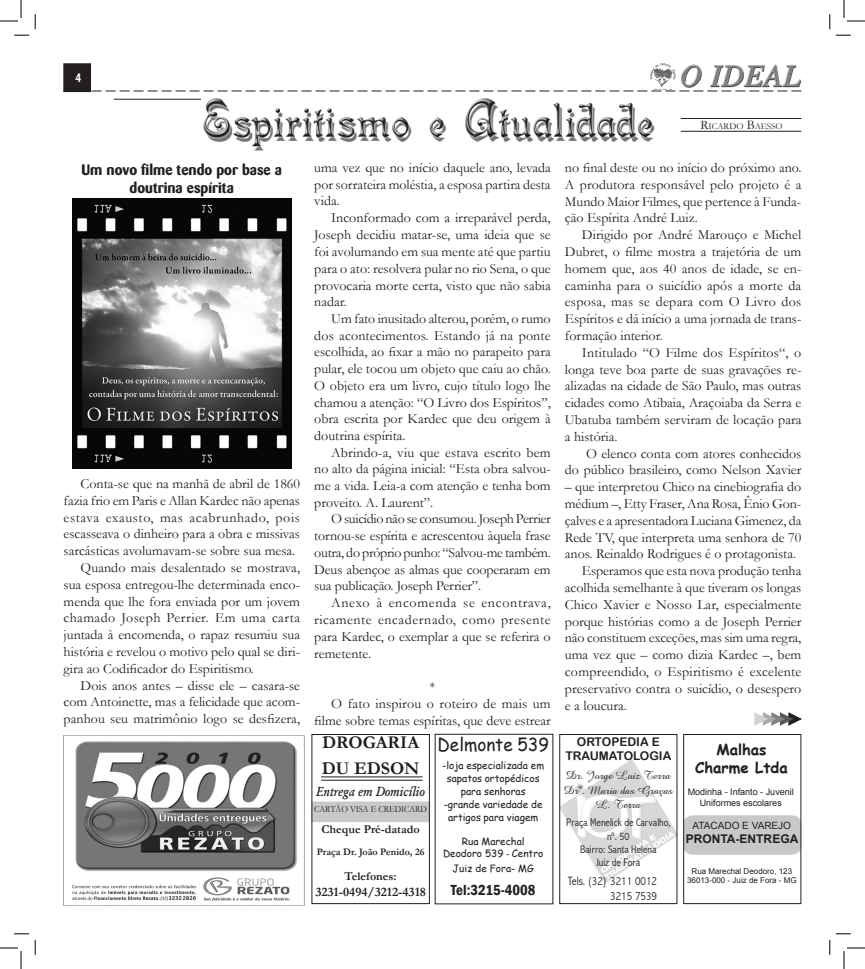
<style>
.page{position:relative;width:865px;height:969px;background:#fff}
.page>*{position:absolute;margin:0;border:0;box-sizing:border-box;transform-origin:0 0}
.t1{font:700 18px/26px "Garamond";color:#231f20}
.t2{font:18px "Comic Sans MS";color:#231f20;scale:.95 1}
.t3{font:700 15px/18px "Barmeno";color:#231f20;text-align:center}
.t4{font:700 15px/18px "Comic Sans MS";color:#231f20;text-align:center}
.t5{font:600 condensed 15px "Franklin Gothic";color:#231f20}
.t6{font:14px/16.8px "Garamond";color:#231f20;text-align:justify}
.t7{font:14px "Garamond";letter-spacing:.045em;color:#231f20}
.t8{font:14px "Garamond";letter-spacing:.03em;color:#231f20}
.t9{font:700 condensed 14px "Tw Cen";color:#fff}
.t10{font:italic 600 13.2px "Garamond";color:#231f20;scale:.9 1}
.t11{font:700 13px "Garamond";color:#231f20}
.t12{font:12px/14.4px "Amazone BT";color:#231f20;text-align:center}
.t13{font:700 12px "Garamond";color:#231f20}
.t14{font:300 condensed 12px/14.4px "Abadi";color:#231f20;text-align:right}
.t15{font:12px/14.4px "Arial Rounded MT Bold";color:#231f20;text-align:center}
.t16{font:700 12px "Arial";color:#231f20}
.t17{font:300 condensed 11px/13.2px "Abadi";color:#231f20;text-align:center}
.t18{font:10px/13px "Comic Sans MS";color:#231f20;text-align:center}
.t19{font:700 10px "Garamond";color:#231f20}
.t20{font:10px "Arial";color:#231f20}
.t21{font:9.4px "Garamond";color:#231f20;scale:.9 1}
.t22{font:9.1px "Garamond";color:#231f20}
.t23{font:9px/10.8px "Arial";color:#231f20;text-align:center}
.t24{font:8px/9.6px "Arial";color:#231f20;text-align:center}
.s1{font-family:"Times New Roman"}
.s2{font-size:13px}
</style>
<div class="page">
<div style="left:64px;top:64px;width:26px;height:28px;background:#231f20"></div>
<div style="left:64px;top:64px;width:27px;height:28px;border:1px solid #231f20"></div>
<img style="left:650px;top:64px;width:24px;height:26px">
<svg style="left:64px;top:90px;width:737px;height:1px"></svg>
<img style="left:680px;top:64px;width:121px;height:24px">
<img style="left:561px;top:760px;width:114px;height:123px">
<div style="left:559px;top:734px;width:118px;height:170px;border:1px solid #231f20"></div>
<div style="left:311px;top:802px;width:118px;height:20px;background:#c7c8ca"></div>
<div style="left:311px;top:734px;width:118px;height:170px;border:1px solid #231f20"></div>
<hr style="left:321px;top:777px;width:101px;height:1px;background:#231f20">
<hr style="left:321px;top:780px;width:101px;height:1px;background:#231f20">
<div style="left:683px;top:816px;width:117px;height:38px;background:#c7c8ca;border-radius:9px"></div>
<div style="left:682px;top:815px;width:119px;height:40px;border:1px solid #c7c8ca;border-radius:9px"></div>
<div style="left:682px;top:734px;width:119px;height:170px;border:1px solid #231f20"></div>
<img style="left:64px;top:735px;width:240px;height:167px">
<hr style="left:114px;top:99px;width:136px;height:1px;background:#231f20">
<img style="left:201px;top:99px;width:454px;height:52px">
<hr style="left:680px;top:118px;width:121px;height:1px;background:#231f20">
<hr style="left:680px;top:131px;width:121px;height:1px;background:#231f20">
<svg style="left:754px;top:712px;width:47px;height:14px"></svg>
<img style="left:72px;top:198px;width:219px;height:270px">
<svg style="left:14px;top:35px;width:15px;height:1px"></svg>
<svg style="left:835px;top:35px;width:15px;height:1px"></svg>
<svg style="left:14px;top:933px;width:15px;height:2px"></svg>
<svg style="left:35px;top:14px;width:1px;height:15px"></svg>
<svg style="left:35px;top:940px;width:1px;height:15px"></svg>
<svg style="left:829px;top:14px;width:1px;height:15px"></svg>
<svg style="left:0;top:0;width:22px;height:22px"></svg>
<svg style="left:0;top:947px;width:22px;height:22px"></svg>
<svg style="left:843px;top:0;width:21px;height:22px"></svg>
<svg style="left:829px;top:933px;width:35px;height:36px"></svg>
<p class="t9" style="left:75px;top:69px;width:8px">4</p>
<p class="t3" style="left:81px;top:160px;width:202px">Um novo filme tendo por base a doutrina espírita</p>
<p class="t6" style="left:81px;top:475px;width:221px">Conta-se que na manhã de abril de 1860</p>
<p class="t6" style="left:64px;top:492px;width:238px">fazia frio em Paris e Allan Kardec não apenas</p>
<p class="t7" style="left:64px;top:508px;width:238px">estava exausto, mas acabrunhado, pois</p>
<p class="t6" style="left:64px;top:525px;width:238px">escasseava o dinheiro para a obra e missivas</p>
<p class="t6" style="left:64px;top:542px;width:233px">sarcásticas avolumavam-se sobre sua mesa.</p>
<p class="t6" style="left:81px;top:559px;width:221px">Quando mais desalentado se mostrava,</p>
<p class="t6" style="left:64px;top:576px;width:238px">sua esposa entregou-lhe determinada enco-</p>
<p class="t6" style="left:64px;top:592px;width:238px">menda que lhe fora enviada por um jovem</p>
<p class="t8" style="left:64px;top:609px;width:238px">chamado Joseph Perrier. Em uma carta</p>
<p class="t6" style="left:64px;top:626px;width:238px">juntada à encomenda, o rapaz resumiu sua</p>
<p class="t6" style="left:64px;top:643px;width:238px">história e revelou o motivo pelo qual se diri-</p>
<p class="t6" style="left:64px;top:660px;width:192px">gira ao Codificador do Espiritismo.</p>
<p class="t6" style="left:81px;top:676px;width:221px">Dois anos antes – disse ele – casara-se</p>
<p class="t6" style="left:64px;top:693px;width:238px">com Antoinette, mas a felicidade que acom-</p>
<p class="t6" style="left:64px;top:710px;width:238px">panhou seu matrimônio logo se desfizera,</p>
<p class="t6" style="left:314px;top:159px;width:238px">uma vez que no início daquele ano, levada por sorrateira moléstia, a esposa partira desta vida.</p>
<p class="t6" style="left:314px;top:209px;width:238px;text-indent:17px">Inconformado com a irreparável perda, Joseph decidiu matar-se, uma ideia que se foi avolumando em sua mente até que partiu para o ato: resolvera pular no rio Sena, o que provocaria morte certa, visto que não sabia nadar.</p>
<p class="t6" style="left:314px;top:310px;width:238px;text-indent:17px">Um fato inusitado alterou, porém, o rumo dos acontecimentos. Estando já na ponte escolhida, ao fixar a mão no parapeito para pular, ele tocou um objeto que caiu ao chão.<br>O objeto era um livro, cujo título logo lhe chamou a atenção: “O Livro dos Espíritos”, obra escrita por Kardec que deu origem à doutrina espírita.</p>
<p class="t6" style="left:314px;top:444px;width:238px;text-indent:17px">Abrindo-a, viu que estava escrito bem no alto da página inicial: “Esta obra salvou&shy;me a vida. Leia-a com atenção e tenha bom proveito. A. Laurent”.</p>
<p class="t6" style="left:314px;top:510px;width:238px;text-indent:17px">O suicídio não se consumou. Joseph Perrier tornou-se espírita e acrescentou àquela frase outra, do próprio punho: “Salvou-me também.<br>Deus abençoe as almas que cooperaram em sua publicação. Joseph Perrier”.</p>
<p class="t6" style="left:314px;top:594px;width:238px;text-indent:17px">Anexo à encomenda se encontrava, ricamente encadernado, como presente para Kardec, o exemplar a que se referira o remetente.</p>
<p class="t6" style="left:429px;top:678px;width:7px">*</p>
<p class="t6" style="left:331px;top:695px;width:221px">O fato inspirou o roteiro de mais um</p>
<p class="t6" style="left:314px;top:712px;width:238px">filme sobre temas espíritas, que deve estrear</p>
<p class="t1" style="left:321px;top:729px;width:99px">DROGARIA<br>DU EDSON</p>
<p class="t10" style="left:316px;top:782px;width:122px">Entrega em Domicílio</p>
<p class="t21" style="left:314px;top:803px;width:127px">CARTÃO VISA E CREDICARD</p>
<p class="t13" style="left:321px;top:821px;width:100px">Cheque Pré-datado</p>
<p class="t19" style="left:316px;top:845px;width:109px">Praça Dr. João Penido, 26</p>
<p class="t11" style="left:315px;top:883px;width:112px">3231-0494/3212-4318</p>
<p class="t13" style="left:344px;top:868px;width:53px">Telefones:</p>
<p class="t2" style="left:437px;top:731px;width:118px">Delmonte 539</p>
<p class="t18" style="left:442px;top:759px;width:103px">-loja especializada em sapatos ortopédicos para senhoras -grande variedade de artigos para viagem</p>
<p class="t18" style="left:443px;top:835px;width:102px;line-height:12px">Rua Marechal<br>Deodoro 539 <span class="s1">-</span> Centro</p>
<p class="t18" style="left:452px;top:861px;width:83px">Juiz de Fora- MG</p>
<p class="t5" style="left:450px;top:880px;width:86px">Tel:3215-4008</p>
<p class="t22" style="left:700px;top:120px;width:84px"><span class="s2">R</span>ICARDO <span class="s2">B</span>AESSO</p>
<p class="t6" style="left:564px;top:159px;width:238px">no final deste ou no início do próximo ano.<br>A produtora responsável pelo projeto é a Mundo Maior Filmes, que pertence à Funda&shy;ção Espírita André Luiz.</p>
<p class="t6" style="left:564px;top:226px;width:238px;text-indent:17px">Dirigido por André Marouço e Michel Dubret, o filme mostra a trajetória de um homem que, aos 40 anos de idade, se en&shy;caminha para o suicídio após a morte da esposa, mas se depara com O Livro dos Espíritos e dá início a uma jornada de trans&shy;formação interior.</p>
<p class="t6" style="left:564px;top:344px;width:238px;text-indent:17px">Intitulado “O Filme dos Espíritos“, o longa teve boa parte de suas gravações re&shy;alizadas na cidade de São Paulo, mas outras cidades como Atibaia, Araçoiaba da Serra e Ubatuba também serviram de locação para a história.</p>
<p class="t6" style="left:564px;top:444px;width:238px;text-align:right">O elenco conta com atores conhecidos<br>do público brasileiro, como Nelson Xavier</p>
<p class="t6" style="left:564px;top:478px;width:238px">– que interpretou Chico na cinebiografia do</p>
<p class="t6" style="left:564px;top:495px;width:238px">médium –, Etty Fraser, Ana Rosa, Ênio Gon-</p>
<p class="t6" style="left:564px;top:512px;width:238px">çalves e a apresentadora Luciana Gimenez, da</p>
<p class="t6" style="left:564px;top:528px;width:238px">Rede TV, que interpreta uma senhora de 70</p>
<p class="t6" style="left:564px;top:545px;width:232px">anos. Reinaldo Rodrigues é o protagonista.</p>
<p class="t6" style="left:581px;top:562px;width:221px">Esperamos que esta nova produção tenha</p>
<p class="t6" style="left:564px;top:579px;width:238px">acolhida semelhante à que tiveram os longas</p>
<p class="t6" style="left:564px;top:596px;width:238px">Chico Xavier e Nosso Lar, especialmente</p>
<p class="t6" style="left:564px;top:612px;width:238px">porque histórias como a de Joseph Perrier</p>
<p class="t6" style="left:564px;top:629px;width:238px">não constituem exceções, mas sim uma regra,</p>
<p class="t6" style="left:564px;top:646px;width:238px">uma vez que – como dizia Kardec –, bem</p>
<p class="t6" style="left:564px;top:663px;width:238px">compreendido, o Espiritismo é excelente</p>
<p class="t6" style="left:564px;top:680px;width:238px">preservativo contra o suicídio, o desespero</p>
<p class="t6" style="left:564px;top:696px;width:63px">e a loucura.</p>
<p class="t15" style="left:565px;top:734px;width:107px">ORTOPEDIA E<br>TRAUMATOLOGIA</p>
<p class="t12" style="left:563px;top:769px;width:111px">Dr. Jorge Luiz Terra<br>Drª. Maria das Graças<br>L. Terra</p>
<p class="t17" style="left:566px;top:816px;width:106px">Praça Menelick de Carvalho, nº. 50<br>Bairro: Santa Helena<br>Juiz de Fora</p>
<p class="t14" style="left:567px;top:874px;width:91px">Tels. (32) 3211 0012<br>3215 7539</p>
<p class="t4" style="left:694px;top:740px;width:94px">Malhas<br>Charme Ltda</p>
<p class="t23" style="left:687px;top:787px;width:108px">Modinha - Infanto - Juvenil<br>Uniformes escolares</p>
<p class="t20" style="left:692px;top:819px;width:100px">ATACADO E VAREJO</p>
<p class="t16" style="left:685px;top:831px;width:114px">PRONTA-ENTREGA</p>
<p class="t24" style="left:686px;top:866px;width:111px">Rua Marechal Deodoro, 123<br>36013-000 - Juiz de Fora - MG</p>
</div>
